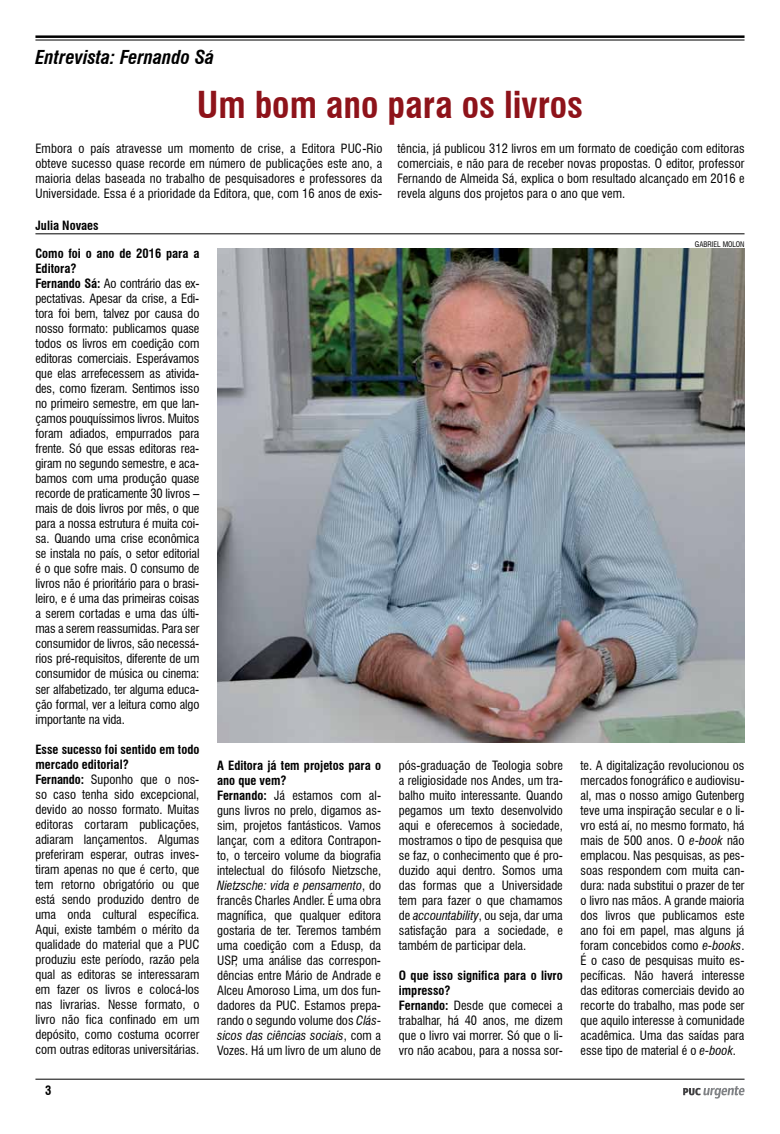
<style>
.page{position:relative;width:780px;height:1134px;background:#fff}
.page>*{position:absolute;margin:0;border:0;box-sizing:border-box;transform-origin:0 0}
.t1{font:700 condensed 36.25px "Swiss 721 BT";color:#8e131a}
.t2{font:italic 700 condensed 18.75px "Swiss 721 BT";color:#000}
.t3{font:condensed 12.5px/15px "Swiss 721 BT";color:#000;text-align:justify}
.t4{font:700 condensed 12.5px "Swiss 721 BT";color:#000}
.t5{font:condensed 7.5px "Swiss 721 BT";color:#000}
.s1{font-weight:700}
.s2{font-style:italic}
</style>
<div class="page">
<hr style="left:35px;top:1079px;width:709px;height:1px;background:#000">
<svg style="left:683px;top:1086px;width:61px;height:12px"></svg>
<hr style="left:35px;top:35px;width:709px;height:3px;background:#000">
<hr style="left:35px;top:40px;width:709px;height:1px;background:#000">
<hr style="left:35px;top:233px;width:709px;height:1px;background:#000">
<img style="left:217px;top:249px;width:527px;height:493px">
<h2 class="t2" style="left:35px;top:46px;width:180px">Entrevista: Fernando Sá</h2>
<h1 class="t1" style="left:197px;top:83px;width:388px">Um bom ano para os livros</h1>
<p class="t3" style="left:35px;top:141px;width:348px">Embora o país atravesse um momento de crise, a Editora PUC-Rio obteve sucesso quase recorde em número de publicações este ano, a maioria delas baseada no trabalho de pesquisadores e professores da Universidade. Essa é a prioridade da Editora, que, com 16 anos de exis-</p>
<p class="t3" style="left:397px;top:141px;width:348px">tência, já publicou 312 livros em um formato de coedição com editoras comerciais, e não para de receber novas propostas. O editor, professor Fernando de Almeida Sá, explica o bom resultado alcançado em 2016 e revela alguns dos projetos para o ano que vem.</p>
<p class="t4" style="left:35px;top:218px;width:65px">Julia Novaes</p>
<p class="t5" style="left:694px;top:240px;width:9px">Gabriel</p>
<p class="t5" style="left:722px;top:240px;width:11px">Molon</p>
<p class="t3" style="left:35px;top:246px;width:165px;text-align:left"><span class="s1">Como foi o ano de 2016 para a<br>Editora?<br>Fernando Sá:</span> Ao contrário das ex&shy;pectativas. Apesar da crise, a Edi&shy;tora foi bem, talvez por causa do nosso formato: publicamos quase todos os livros em coedição com editoras comerciais. Esperávamos que elas arrefecessem as ativida&shy;des, como fizeram. Sentimos isso no primeiro semestre, em que lan&shy;çamos pouquíssimos livros. Muitos foram adiados, empurrados para frente. Só que essas editoras rea&shy;giram no segundo semestre, e aca&shy;bamos com uma produção quase recorde de praticamente 30 livros – mais de dois livros por mês, o que para a nossa estrutura é muita coi&shy;sa. Quando uma crise econômica se instala no país, o setor editorial é o que sofre mais. O consumo de livros não é prioritário para o brasi&shy;leiro, e é uma das primeiras coisas a serem cortadas e uma das últi&shy;mas a serem reassumidas. Para ser consumidor de livros, são necessá&shy;rios pré-requisitos, diferente de um consumidor de música ou cinema: ser alfabetizado, ter alguma educa&shy;ção formal, ver a leitura como algo importante na vida.</p>
<p class="t3" style="left:35px;top:741px;width:165px;text-align:left"><span class="s1">Esse sucesso foi sentido em todo mercado editorial?<br>Fernando:</span> Suponho que o nos&shy;so caso tenha sido excepcional, devido ao nosso formato. Muitas editoras cortaram publicações, adiaram lançamentos. Algumas preferiram esperar, outras inves&shy;tiram apenas no que é certo, que tem retorno obrigatório ou que está sendo produzido dentro de uma onda cultural específica.<br>Aqui, existe também o mérito da qualidade do material que a PUC produziu este período, razão pela qual as editoras se interessaram em fazer os livros e colocá-los nas livrarias. Nesse formato, o livro não fica confinado em um depósito, como costuma ocorrer com outras editoras universitárias.</p>
<p class="t3" style="left:217px;top:757px;width:165px;text-align:left"><span class="s1">A Editora já tem projetos para o ano que vem?<br>Fernando:</span> Já estamos com al&shy;guns livros no prelo, digamos as&shy;sim, projetos fantásticos. Vamos lançar, com a editora Contrapon&shy;to, o terceiro volume da biografia intelectual do filósofo Nietzsche,<br><span class="s2">Nietzsche: vida e pensamento</span>, do francês Charles Andler. É uma obra magnífica, que qualquer editora gostaria de ter. Teremos também uma coedição com a Edusp, da<br>USP, uma análise das correspon&shy;dências entre Mário de Andrade e<br>Alceu Amoroso Lima, um dos fun&shy;dadores da PUC. Estamos prepa&shy;rando o segundo volume dos <span class="s2">Clás&shy;sicos das ciências sociais</span>, com a<br>Vozes. Há um livro de um aluno de</p>
<p class="t3" style="left:399px;top:757px;width:165px">pós-graduação de Teologia sobre a religiosidade nos Andes, um tra&shy;balho muito interessante. Quando pegamos um texto desenvolvido aqui e oferecemos à sociedade, mostramos o tipo de pesquisa que se faz, o conhecimento que é pro&shy;duzido aqui dentro. Somos uma das formas que a Universidade tem para fazer o que chamamos de <span class="s2">accountability</span>, ou seja, dar uma satisfação para a sociedade, e também de participar dela.</p>
<p class="t3" style="left:580px;top:757px;width:165px">te. A digitalização revolucionou os mercados fonográfico e audiovisu&shy;al, mas o nosso amigo Gutenberg teve uma inspiração secular e o li&shy;vro está aí, no mesmo formato, há mais de 500 anos. O <span class="s2">e-book</span> não emplacou. Nas pesquisas, as pes&shy;soas respondem com muita can&shy;dura: nada substitui o prazer de ter o livro nas mãos. A grande maioria dos livros que publicamos este ano foi em papel, mas alguns já foram concebidos como <span class="s2">e-books</span>.<br>É o caso de pesquisas muito es&shy;pecíficas. Não haverá interesse das editoras comerciais devido ao recorte do trabalho, mas pode ser que aquilo interesse à comunidade acadêmica. Uma das saídas para esse tipo de material é o <span class="s2">e-book</span>.</p>
<p class="t3" style="left:399px;top:967px;width:165px;text-align:left"><span class="s1">O que isso significa para o livro impresso?<br>Fernando:</span> Desde que comecei a trabalhar, há 40 anos, me dizem que o livro vai morrer. Só que o li&shy;vro não acabou, para a nossa sor-</p>
<p class="t4" style="left:45px;top:1083px;width:8px">3</p>
</div>
